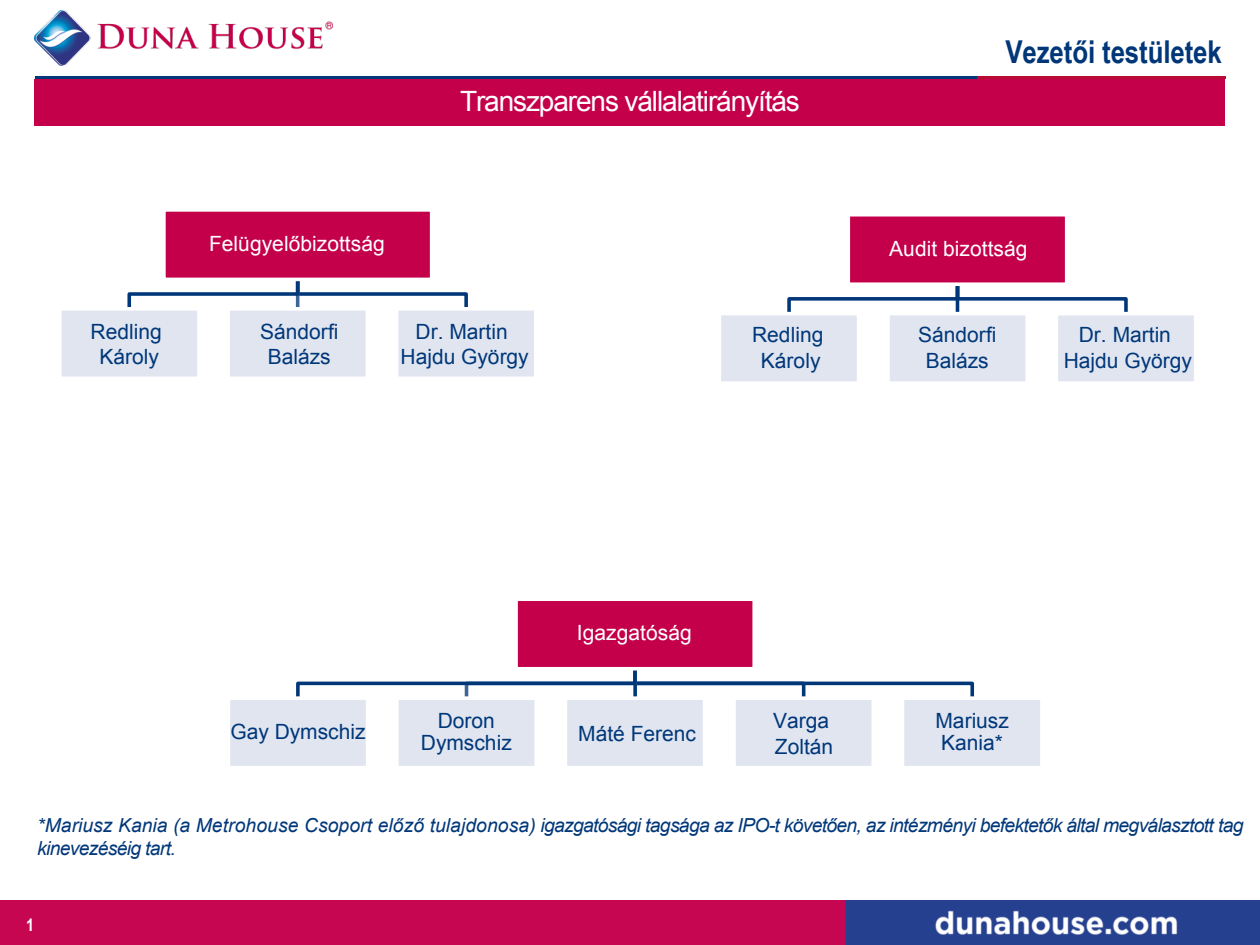
<style>
.page{position:relative;width:1260px;height:945px;background:#fff}
.page>*{position:absolute;margin:0;border:0;box-sizing:border-box;transform-origin:0 0}
.t1{font:700 31.5px "Arial Narrow";letter-spacing:-.005em;color:#003779}
.t2{font:28px "Arial";letter-spacing:-.04em;color:#fff}
.t3{font:21px/25.2px "Arial";color:#003779;text-align:center}
.t4{font:21px "Arial";color:#fff}
.t5{font:italic 19.25px/23.1px "Arial";letter-spacing:-.035em;color:#003779}
.t6{font:700 17.5px "Arial Narrow";color:#fff}
</style>
<div class="page">
<hr style="left:35px;top:76px;width:1012px;height:3px;background:#003779">
<hr style="left:977px;top:76px;width:248px;height:3px;background:#b80c35">
<img style="left:35px;top:11px;width:297px;height:55px">
<img style="left:0;top:900px;width:1260px;height:45px">
<svg style="left:127px;top:281px;width:341px;height:26px"></svg>
<div style="left:162px;top:208px;width:271px;height:73px;background:#c4004b;border:4px solid #fff"></div>
<div style="left:58px;top:307px;width:143px;height:73px;background:#e0e5f0;border:4px solid #fff"></div>
<div style="left:226px;top:307px;width:143px;height:73px;background:#e0e5f0;border:4px solid #fff"></div>
<div style="left:395px;top:307px;width:143px;height:73px;background:#e0e5f0;border:4px solid #fff"></div>
<svg style="left:787px;top:286px;width:341px;height:26px"></svg>
<div style="left:847px;top:213px;width:221px;height:73px;background:#c4004b;border:4px solid #fff"></div>
<div style="left:718px;top:312px;width:142px;height:73px;background:#e0e5f0;border:4px solid #fff"></div>
<div style="left:886px;top:312px;width:143px;height:73px;background:#e0e5f0;border:4px solid #fff"></div>
<div style="left:1055px;top:312px;width:142px;height:73px;background:#e0e5f0;border:4px solid #fff"></div>
<div style="left:35px;top:79px;width:1190px;height:47px;background:#c4004b"></div>
<svg style="left:296px;top:671px;width:678px;height:25px"></svg>
<div style="left:514px;top:597px;width:242px;height:74px;background:#c4004b;border:4px solid #fff"></div>
<div style="left:227px;top:696px;width:142px;height:73px;background:#e0e5f0;border:4px solid #fff"></div>
<div style="left:395px;top:696px;width:143px;height:73px;background:#e0e5f0;border:4px solid #fff"></div>
<div style="left:564px;top:696px;width:142px;height:73px;background:#e0e5f0;border:4px solid #fff"></div>
<div style="left:732px;top:696px;width:143px;height:73px;background:#e0e5f0;border:4px solid #fff"></div>
<div style="left:901px;top:696px;width:143px;height:73px;background:#e0e5f0;border:4px solid #fff"></div>
<p class="t4" style="left:209px;top:230px;width:177px">Felügyelőbizottság</p>
<h2 class="t2" style="left:460px;top:83px;width:341px">Transzparens vállalatirányítás</h2>
<h1 class="t1" style="left:1005px;top:28px;width:218px">Vezetői testületek</h1>
<p class="t4" style="left:889px;top:235px;width:140px">Audit bizottság</p>
<p class="t3" style="left:91px;top:319px;width:73px">Redling<br>Károly</p>
<p class="t3" style="left:260px;top:319px;width:80px">Sándorfi<br>Balázs</p>
<p class="t3" style="left:401px;top:319px;width:130px">Dr. Martin<br>Hajdu György</p>
<p class="t3" style="left:752px;top:323px;width:73px">Redling<br>Károly</p>
<p class="t3" style="left:918px;top:323px;width:80px">Sándorfi<br>Balázs</p>
<p class="t3" style="left:1064px;top:323px;width:130px">Dr. Martin<br>Hajdu György</p>
<p class="t3" style="left:230px;top:720px;width:137px">Gay Dymschiz</p>
<p class="t3" style="left:421px;top:710px;width:92px;line-height:21.9px">Doron<br>Dymschiz</p>
<p class="t4" style="left:577px;top:619px;width:116px">Igazgatóság</p>
<p class="t3" style="left:578px;top:721px;width:119px">Máté Ferenc</p>
<p class="t3" style="left:773px;top:709px;width:62px;text-align:left">Varga<br>Zoltán</p>
<p class="t3" style="left:936px;top:710px;width:75px;line-height:21.9px;text-align:left">Mariusz<br>Kania*</p>
<p class="t5" style="left:37px;top:813px;width:1208px">*Mariusz Kania (a Metrohouse Csoport előző tulajdonosa) igazgatósági tagsága az IPO-t követően, az intézményi befektetők által megválasztott tag kinevezéséig tart.</p>
<p class="t6" style="left:26px;top:911px;width:9px">1</p>
</div>
